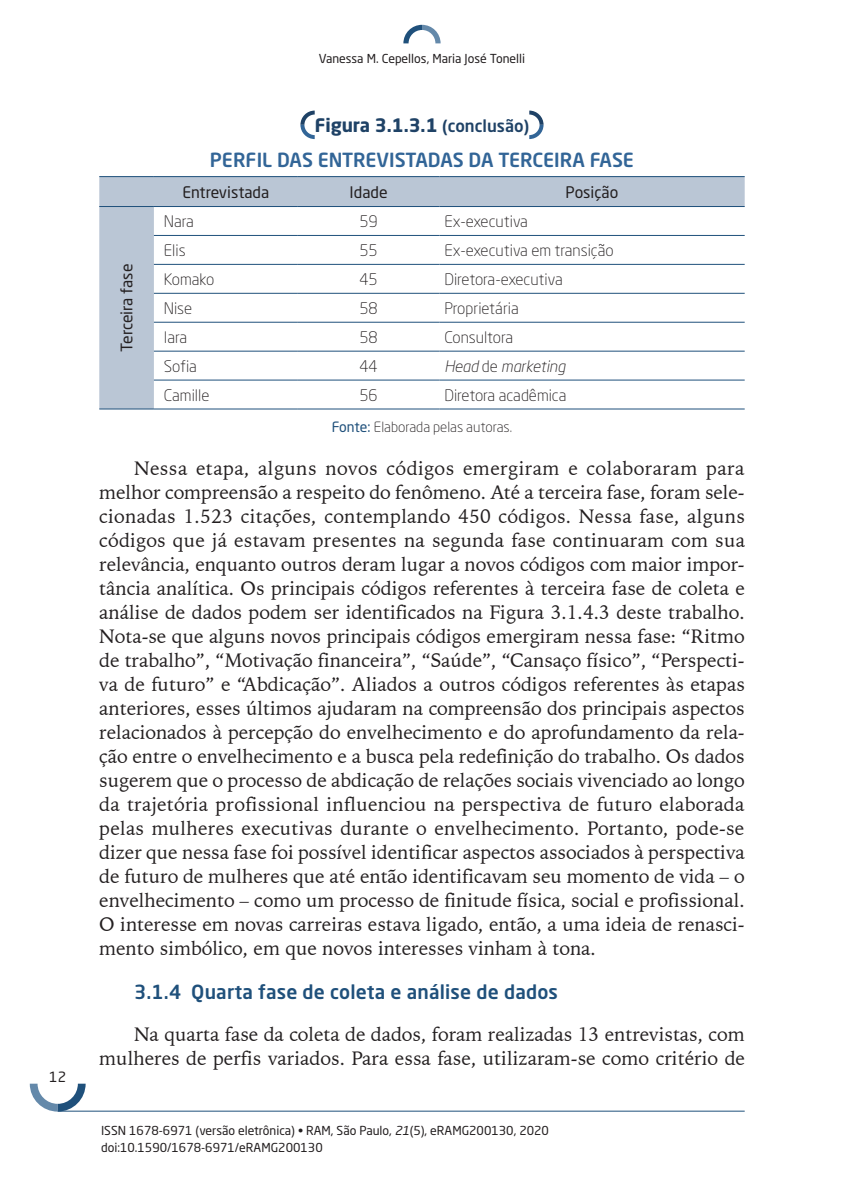
<style>
.page{position:relative;width:844px;height:1191px;background:#fff}
.page>*{position:absolute;margin:0;border:0;box-sizing:border-box;transform-origin:0 0}
.Corpo_do_texto{font:19.25px/24px "Iowan Old Style BT";color:#231f20;text-align:justify}
.Subtit_3{font:500 19.25px "Neo Sans Std";letter-spacing:.01em;color:#1f507b}
.Tabela_Tit{font:500 19.25px "Neo Sans Std";color:#326597}
.Tabela_número{font:700 18.38px "Neo Sans Std";color:#1f4266}
.Tabela_Texto{font:300 15.75px "Neo Sans Std";color:#231f20}
.Tabela_gravata{font:15.75px "Neo Sans Std";color:#231f20}
.Tabela_Texto-2{font:italic 300 15.75px "Neo Sans Std";color:#231f20}
.Tabela_fonte{font:300 14px "Neo Sans Std";color:#231f20}
.t1{font:14px "Neo Sans Std";color:#231f20}
.t2{font:12.25px/17.5px "Neo Sans Std";color:#231f20}
.s1{font-weight:500;font-size:16.62px}
.s2{font-style:normal}
.s3{font-weight:400;color:#1f507b}
.s4{font-style:italic}
</style>
<div class="page">
<svg style="left:30px;top:1083px;width:56px;height:28px"></svg>
<svg style="left:403px;top:25px;width:37px;height:18px"></svg>
<hr style="left:58px;top:1110px;width:686px;height:1px;background:#1f507b">
<svg style="left:99px;top:177px;width:645px;height:231px"></svg>
<hr style="left:99px;top:176px;width:55px;height:1px;background:#1f507b">
<hr style="left:154px;top:176px;width:144px;height:1px;background:#1f507b">
<hr style="left:298px;top:176px;width:141px;height:1px;background:#1f507b">
<hr style="left:439px;top:176px;width:305px;height:1px;background:#1f507b">
<hr style="left:99px;top:206px;width:55px;height:1px;background:#1f507b">
<hr style="left:154px;top:206px;width:144px;height:1px;background:#1f507b">
<hr style="left:298px;top:206px;width:141px;height:1px;background:#1f507b">
<hr style="left:439px;top:206px;width:305px;height:1px;background:#1f507b">
<hr style="left:154px;top:235px;width:144px;height:1px;background:#1f507b">
<hr style="left:298px;top:235px;width:141px;height:1px;background:#1f507b">
<hr style="left:439px;top:235px;width:305px;height:1px;background:#1f507b">
<hr style="left:154px;top:264px;width:144px;height:1px;background:#1f507b">
<hr style="left:298px;top:264px;width:141px;height:1px;background:#1f507b">
<hr style="left:439px;top:264px;width:305px;height:1px;background:#1f507b">
<hr style="left:154px;top:293px;width:144px;height:1px;background:#1f507b">
<hr style="left:298px;top:293px;width:141px;height:1px;background:#1f507b">
<hr style="left:439px;top:293px;width:305px;height:1px;background:#1f507b">
<hr style="left:154px;top:322px;width:144px;height:1px;background:#1f507b">
<hr style="left:298px;top:322px;width:141px;height:1px;background:#1f507b">
<hr style="left:439px;top:322px;width:305px;height:1px;background:#1f507b">
<hr style="left:154px;top:351px;width:144px;height:1px;background:#1f507b">
<hr style="left:298px;top:351px;width:141px;height:1px;background:#1f507b">
<hr style="left:439px;top:351px;width:305px;height:1px;background:#1f507b">
<hr style="left:154px;top:379px;width:144px;height:1px;background:#1f507b">
<hr style="left:298px;top:379px;width:141px;height:1px;background:#1f507b">
<hr style="left:439px;top:379px;width:305px;height:1px;background:#1f507b">
<hr style="left:99px;top:408px;width:55px;height:1px;background:#1f507b">
<hr style="left:154px;top:408px;width:144px;height:1px;background:#1f507b">
<hr style="left:298px;top:408px;width:141px;height:1px;background:#1f507b">
<hr style="left:439px;top:408px;width:305px;height:1px;background:#1f507b">
<svg style="left:300px;top:111px;width:14px;height:28px"></svg>
<svg style="left:529px;top:111px;width:14px;height:28px"></svg>
<p class="t1" style="left:49px;top:1068px;width:18px">12</p>
<p class="t2" style="left:319px;top:50px;width:208px">Vanessa M. Cepellos, Maria José Tonelli</p>
<p class="Tabela_número" style="left:314px;top:113px;width:216px">Figura 3.1.3.1 <span class="s1">(conclusão)</span></p>
<p class="Tabela_Tit" style="left:210px;top:148px;width:425px">PERFIL DAS ENTREVISTADAS DA TERCEIRA FASE</p>
<p class="Tabela_gravata" style="left:182px;top:182px;width:88px">Entrevistada</p>
<p class="Tabela_gravata" style="left:349px;top:182px;width:39px">Idade</p>
<p class="Tabela_gravata" style="left:565px;top:182px;width:54px">Posição</p>
<p class="Tabela_Texto" style="left:164px;top:212px;width:32px">Nara</p>
<p class="Tabela_Texto" style="left:359px;top:212px;width:20px">59</p>
<p class="Tabela_Texto" style="left:444px;top:212px;width:85px">Ex-executiva</p>
<p class="Tabela_Texto" style="left:164px;top:241px;width:23px">Elis</p>
<p class="Tabela_Texto" style="left:359px;top:241px;width:20px">55</p>
<p class="Tabela_Texto" style="left:444px;top:241px;width:171px">Ex-executiva em transição</p>
<p class="Tabela_Texto" style="left:164px;top:270px;width:52px">Komako</p>
<p class="Tabela_Texto" style="left:359px;top:270px;width:20px">45</p>
<p class="Tabela_Texto" style="left:444px;top:270px;width:120px">Diretora-executiva</p>
<p class="Tabela_Texto" style="left:164px;top:299px;width:30px">Nise</p>
<p class="Tabela_Texto" style="left:359px;top:299px;width:20px">58</p>
<p class="Tabela_Texto" style="left:444px;top:299px;width:76px">Proprietária</p>
<p class="Tabela_Texto" style="left:164px;top:327px;width:25px">Iara</p>
<p class="Tabela_Texto" style="left:359px;top:327px;width:20px">58</p>
<p class="Tabela_Texto" style="left:444px;top:327px;width:70px">Consultora</p>
<p class="Tabela_Texto" style="left:164px;top:356px;width:35px">Sofia</p>
<p class="Tabela_Texto" style="left:359px;top:356px;width:20px">44</p>
<p class="Tabela_Texto-2" style="left:444px;top:356px;width:123px">Head <span class="s2">de</span> marketing</p>
<p class="Tabela_Texto" style="left:164px;top:385px;width:47px">Camille</p>
<p class="Tabela_Texto" style="left:359px;top:385px;width:20px">56</p>
<p class="Tabela_Texto" style="left:444px;top:385px;width:124px">Diretora acadêmica</p>
<p class="Tabela_fonte" style="left:332px;top:418px;width:181px"><span class="s3">Fonte:</span> Elaborada pelas autoras.</p>
<p class="Corpo_do_texto" style="left:99px;top:456px;width:647px;text-indent:35px">Nessa etapa, alguns novos códigos emergiram e colaboraram para melhor compreensão a respeito do fenômeno. Até a terceira fase, foram sele&shy;cionadas 1.523 citações, contemplando 450 códigos. Nessa fase, alguns códigos que já estavam presentes na segunda fase continuaram com sua relevância, enquanto outros deram lugar a novos códigos com maior impor&shy;tância analítica. Os principais códigos referentes à terceira fase de coleta e análise de dados podem ser identificados na Figura 3.1.4.3 deste trabalho.<br>Nota-se que alguns novos principais códigos emergiram nessa fase: “Ritmo de trabalho”, “Motivação financeira”, “Saúde”, “Cansaço físico”, “Perspecti&shy;va de futuro” e “Abdicação”. Aliados a outros códigos referentes às etapas anteriores, esses últimos ajudaram na compreensão dos principais aspectos relacionados à percepção do envelhecimento e do aprofundamento da rela&shy;ção entre o envelhecimento e a busca pela redefinição do trabalho. Os dados sugerem que o processo de abdicação de relações sociais vivenciado ao longo da trajetória profissional influenciou na perspectiva de futuro elaborada pelas mulheres executivas durante o envelhecimento. Portanto, pode-se dizer que nessa fase foi possível identificar aspectos associados à perspectiva de futuro de mulheres que até então identificavam seu momento de vida – o envelhecimento – como um processo de finitude física, social e profissional.<br>O interesse em novas carreiras estava ligado, então, a uma ideia de renasci&shy;mento simbólico, em que novos interesses vinham à tona.</p>
<p class="Subtit_3" style="left:134px;top:980px;width:425px">3.1.4 Quarta fase de coleta e análise de dados</p>
<p class="Corpo_do_texto" style="left:99px;top:1022px;width:647px;text-align:right">Na quarta fase da coleta de dados, foram realizadas 13 entrevistas, com mulheres de perfis variados. Para essa fase, utilizaram-se como critério de</p>
<p class="Tabela_gravata" style="left:117px;top:352px;width:90px;rotate:-90deg">Terceira fase</p>
<p class="t2" style="left:101px;top:1121px;width:449px">ISSN 1678-6971 (versão eletrônica) • RAM, São Paulo, <span class="s4">21</span>(5), eRAMG200130, 2020 doi:10.1590/1678-6971/eRAMG200130</p>
</div>
